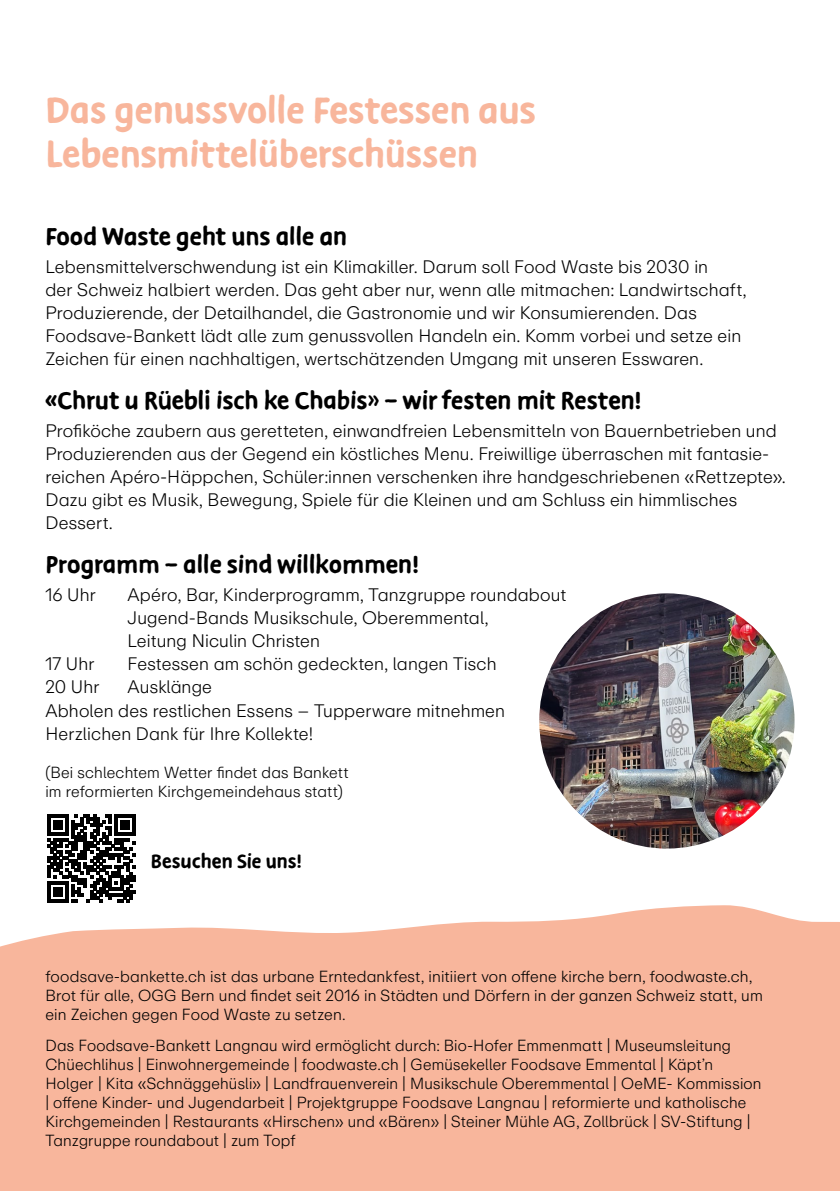
<style>
.page{position:relative;width:840px;height:1191px;background:#fff}
.page>*{position:absolute;margin:0;border:0;box-sizing:border-box;transform-origin:0 0}
.t1{font:700 42px/44px "Duper";color:#f8b69c}
.t2{font:700 28px "Duper";color:#000}
.t3{font:700 22px "Duper";letter-spacing:.005em;color:#000}
.t4{font:300 18px/23px "ABC Repro Unlicensed Trial";letter-spacing:.005em;color:#000}
.t5{font:300 16px/19px "ABC Repro Unlicensed Trial";letter-spacing:.01em;color:#000}
</style>
<div class="page">
<svg style="left:0;top:902px;width:839px;height:289px;background:#f8bba3"></svg>
<img style="left:539px;top:593px;width:255px;height:255px;border-radius:127px">
<svg style="left:47px;top:814px;width:89px;height:88px"></svg>
<h1 class="t1" style="left:45px;top:89px;width:491px">Das genussvolle Festessen aus<br>Lebensmittelüberschüssen</h1>
<h2 class="t2" style="left:45px;top:220px;width:303px">Food Waste geht uns alle an</h2>
<p class="t4" style="left:45px;top:255px;width:702px">Lebensmittelverschwendung ist ein Klimakiller. Darum soll Food Waste bis 2030 in<br>der Schweiz halbiert werden. Das geht aber nur, wenn alle mitmachen: Landwirtschaft, Produzierende, der Detailhandel, die Gastronomie und wir Konsumierenden. Das Foodsave-Bankett lädt alle zum genussvollen Handeln ein. Komm vorbei und setze ein Zeichen für einen nachhaltigen, wertschätzenden Umgang mit unseren Esswaren.</p>
<h2 class="t2" style="left:45px;top:384px;width:597px">«Chrut u Rüebli isch ke Chabis» – wir festen mit Resten!</h2>
<p class="t4" style="left:45px;top:419px;width:741px">Profiköche zaubern aus geretteten, einwandfreien Lebensmitteln von Bauernbetrieben und Produzierenden aus der Gegend ein köstliches Menu. Freiwillige überraschen mit fantasie&shy;reichen Apéro-Häppchen, Schüler:innen verschenken ihre handgeschriebenen «Rettzepte».<br>Dazu gibt es Musik, Bewegung, Spiele für die Kleinen und am Schluss ein himmlisches Dessert.</p>
<h2 class="t2" style="left:45px;top:548px;width:374px">Programm – alle sind willkommen!</h2>
<p class="t4" style="left:45px;top:583px;width:52px">16 Uhr</p>
<p class="t4" style="left:127px;top:583px;width:440px">Apéro, Bar, Kinderprogramm, Tanzgruppe roundabout<br>Jugend-Bands Musikschule, Oberemmental,<br>Leitung Niculin Christen</p>
<p class="t4" style="left:45px;top:652px;width:51px">17 Uhr</p>
<p class="t4" style="left:127px;top:652px;width:370px">Festessen am schön gedeckten, langen Tisch</p>
<p class="t4" style="left:45px;top:675px;width:56px">20 Uhr</p>
<p class="t4" style="left:45px;top:675px;width:461px;text-indent:82px">Ausklänge<br>Abholen des restlichen Essens – Tupperware mitnehmen<br>Herzlichen Dank für Ihre Kollekte!</p>
<p class="t5" style="left:45px;top:762px;width:304px">(Bei schlechtem Wetter findet das Bankett im reformierten Kirchgemeindehaus statt)</p>
<p class="t3" style="left:151px;top:848px;width:152px">Besuchen Sie uns!</p>
<p class="t5" style="left:45px;top:967px;width:718px">foodsave-bankette.ch ist das urbane Erntedankfest, initiiert von offene kirche bern, foodwaste.ch,<br>Brot für alle, OGG Bern und findet seit 2016 in Städten und Dörfern in der ganzen Schweiz statt, um ein Zeichen gegen Food Waste zu setzen.</p>
<p class="t5" style="left:45px;top:1035px;width:717px">Das Foodsave-Bankett Langnau wird ermöglicht durch: Bio-Hofer Emmenmatt | Museumsleitung Chüechlihus | Einwohnergemeinde | foodwaste.ch | Gemüsekeller Foodsave Emmental | Käpt’n Holger | Kita «Schnäggehüsli» | Landfrauenverein | Musikschule Oberemmental | OeME- Kommission | offene Kinder- und Jugendarbeit | Projektgruppe Foodsave Langnau | reformierte und katholische Kirchgemeinden | Restaurants «Hirschen» und «Bären» | Steiner Mühle AG, Zollbrück | SV-Stiftung | Tanzgruppe roundabout | zum Topf</p>
</div>
